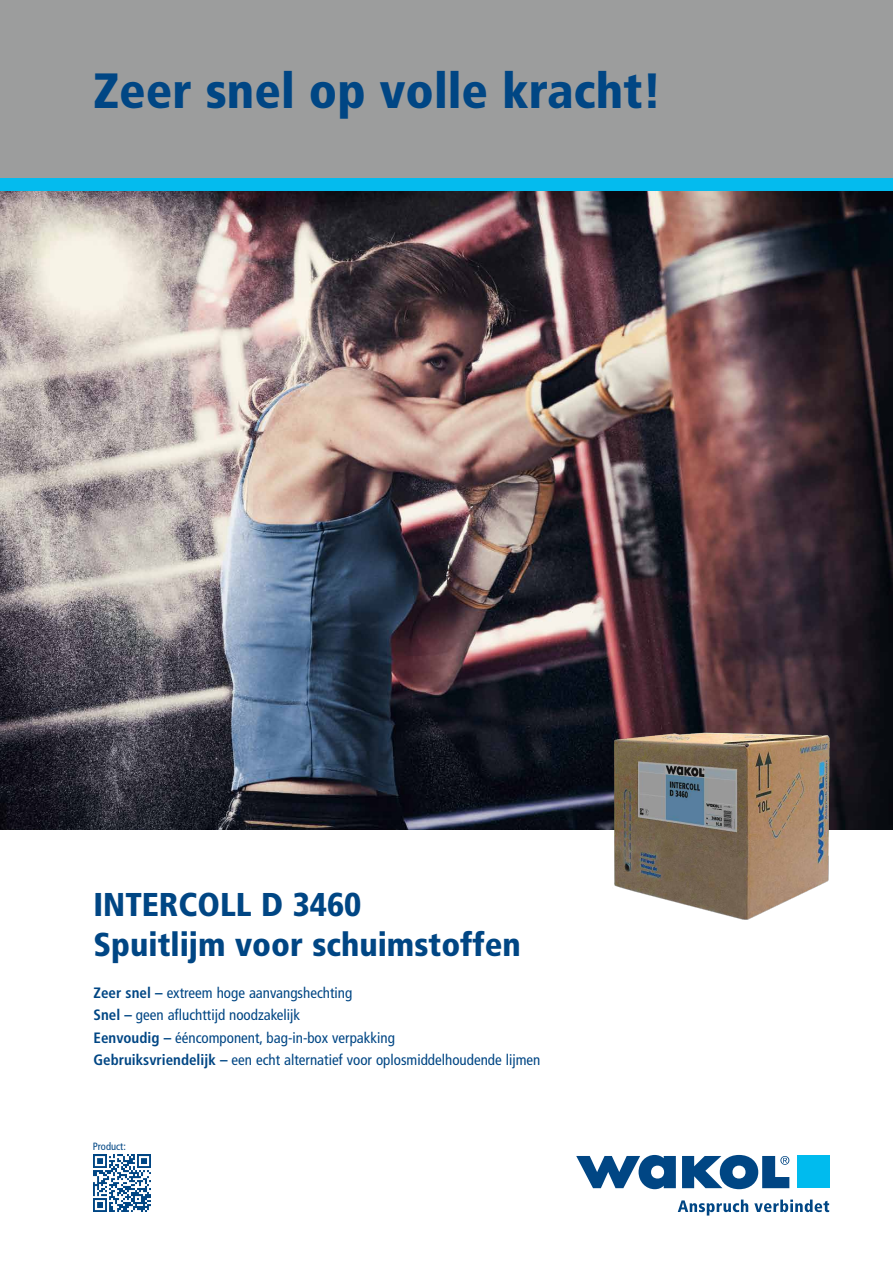
<style>
.page{position:relative;width:893px;height:1263px;background:#fff}
.page>*{position:absolute;margin:0;border:0;box-sizing:border-box;transform-origin:0 0}
.t1{font:900 condensed 49.5px "Frutiger";color:#004684}
.t2{font:900 condensed 33px/40.5px "Frutiger";color:#004684}
.t3{font:condensed 15px/22.5px "Frutiger";color:#004684}
.t4{font:condensed 10.5px "Frutiger";color:#004684}
.s1{font-weight:700}
</style>
<div class="page">
<img style="left:0;top:191px;width:893px;height:638px">
<div style="left:0;top:0;width:893px;height:179px;background:#9c9d9d"></div>
<div style="left:0;top:179px;width:893px;height:12px;background:#04bbee"></div>
<svg style="left:678px;top:1199px;width:70px;height:16px"></svg>
<svg style="left:754px;top:1199px;width:75px;height:13px"></svg>
<svg style="left:576px;top:1155px;width:100px;height:34px"></svg>
<svg style="left:682px;top:1155px;width:107px;height:34px"></svg>
<div style="left:797px;top:1156px;width:32px;height:32px;background:#0be"></div>
<img style="left:602px;top:702px;width:241px;height:218px">
<img style="left:94px;top:1155px;width:57px;height:57px">
<h1 class="t1" style="left:94px;top:61px;width:570px">Zeer snel op volle kracht!</h1>
<h2 class="t2" style="left:94px;top:884px;width:429px">INTERCOLL D 3460<br>Spuitlijm voor schuimstoffen</h2>
<p class="t3" style="left:94px;top:981px;width:448px"><span class="s1">Zeer snel –</span> extreem hoge aanvangshechting<br><span class="s1">Snel –</span> geen afluchttijd noodzakelijk<br><span class="s1">Eenvoudig –</span> ééncomponent, bag-in-box verpakking<br><span class="s1">Gebruiksvriendelijk –</span> een echt alternatief voor oplosmiddelhoudende lijmen</p>
<p class="t4" style="left:93px;top:1140px;width:35px">Product:</p>
</div>
